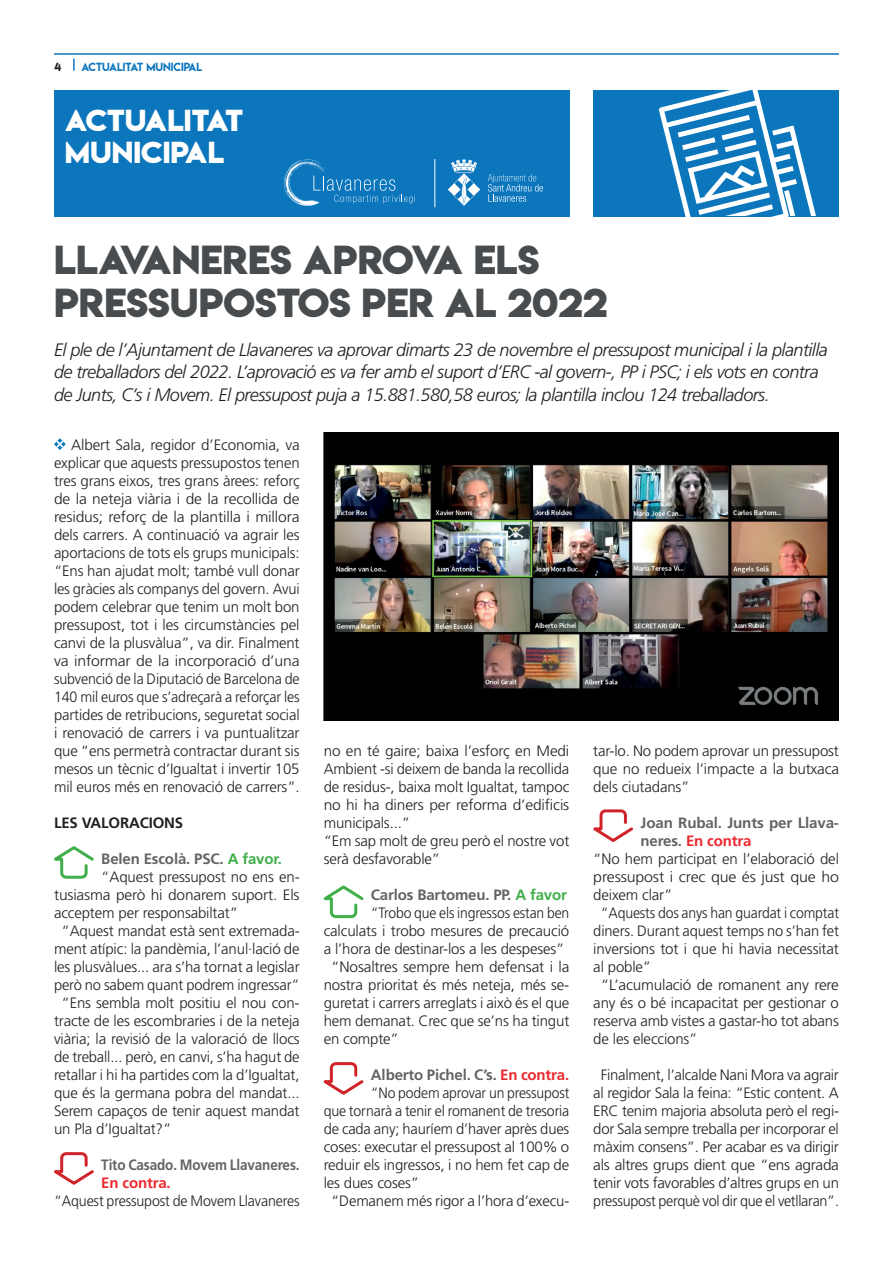
<style>
.page{position:relative;width:893px;height:1263px;background:#fff}
.page>*{position:absolute;margin:0;border:0;box-sizing:border-box;transform-origin:0 0}
.t1{font:36px/43.2px "Lemon Milkbold";color:#494c4e}
.t2{font:27px/32.4px "Lemon Milkbold";color:#fff}
.t3{font:italic 300 18px/22.5px "Frutiger LT Std";letter-spacing:-.03em;color:#231f20}
.t4{font:300 15px/18px "Frutiger LT Std";letter-spacing:-.01em;color:#231f20;text-align:justify}
.t5{font:700 15px "Frutiger LT Std";letter-spacing:-.01em;color:#636366}
.t6{font:300 15px "Frutiger LT Std";letter-spacing:-.01em;color:#231f20;scale:.94 1}
.t7{font:300 15px "Frutiger LT Std";letter-spacing:-.01em;color:#231f20;scale:.93 1}
.t8{font:300 15px "Frutiger LT Std";letter-spacing:-.01em;color:#231f20;scale:.95 1}
.t9{font:300 15px "Frutiger LT Std";letter-spacing:-.01em;color:#231f20;scale:1.06 1}
.t10{font:700 15px "Frutiger LT Std";letter-spacing:-.01em;color:#636366;scale:.9 1}
.t11{font:700 15px "Frutiger LT Std";letter-spacing:-.01em;color:#eb282d}
.t12{font:700 15px "Frutiger LT Std";letter-spacing:-.01em;color:#231f20}
.t13{font:10.5px "Lemon Milk";color:#0c76bd}
.t14{font:10.5px "Lemon Milk";color:#231f20}
.s1{color:#40ae49}
.s2{color:#eb282d}
.s3{color:#636366}
</style>
<div class="page">
<div style="left:54px;top:90px;width:515px;height:126px;background:#0c76bd"></div>
<div style="left:593px;top:90px;width:246px;height:126px;background:#0c76bd"></div>
<svg style="left:659px;top:90px;width:157px;height:126px"></svg>
<hr style="left:54px;top:54px;width:785px;height:1px;background:#0c76bd">
<svg style="left:74px;top:59px;width:1px;height:12px"></svg>
<svg style="left:284px;top:159px;width:131px;height:47px"></svg>
<hr style="left:434px;top:159px;width:1px;height:48px;background:#fff">
<svg style="left:488px;top:174px;width:55px;height:28px"></svg>
<svg style="left:448px;top:159px;width:32px;height:47px"></svg>
<svg style="left:54px;top:438px;width:12px;height:12px"></svg>
<svg style="left:54px;top:846px;width:40px;height:33px"></svg>
<svg style="left:323px;top:885px;width:41px;height:34px"></svg>
<svg style="left:54px;top:1152px;width:40px;height:33px"></svg>
<svg style="left:323px;top:1062px;width:41px;height:33px"></svg>
<svg style="left:593px;top:809px;width:40px;height:33px"></svg>
<img style="left:324px;top:432px;width:515px;height:288px">
<p class="t13" style="left:81px;top:59px;width:122px">ACTUALITAT MUNICIPAL</p>
<h2 class="t2" style="left:65px;top:104px;width:180px">ACTUALITAT<br>MUNICIPAL</h2>
<p class="t14" style="left:54px;top:59px;width:9px">4</p>
<h1 class="t1" style="left:54px;top:238px;width:555px">LLAVANERES APROVA ELS<br>PRESSUPOSTOS PER AL 2022</h1>
<p class="t3" style="left:54px;top:338px;width:775px">El ple de l’Ajuntament de Llavaneres va aprovar dimarts 23 de novembre el pressupost municipal i la plantilla de treballadors del 2022. L’aprovació es va fer amb el suport d’ERC -al govern-, PP i PSC; i els vots en contra de Junts, C’s i Movem. El pressupost puja a 15.881.580,58 euros; la plantilla inclou 124 treballadors.</p>
<p class="t4" style="left:54px;top:436px;width:247px;text-indent:17px">Albert Sala, regidor d’Economia, va explicar que aquests pressupostos tenen tres grans eixos, tres grans àrees: reforç de la neteja viària i de la recollida de residus; reforç de la plantilla i millora dels carrers. A continuació va agrair les aportacions de tots els grups municipals: “Ens han ajudat molt; també vull donar les gràcies als companys del govern. Avui podem celebrar que tenim un molt bon pressupost, tot i les circumstàncies pel canvi de la plusvàlua”, va dir. Finalment va informar de la incorporació d’una subvenció de la Diputació de Barcelona de 140 mil euros que s’adreçarà a reforçar les partides de retribucions, seguretat social i renovació de carrers i va puntualitzar que “ens permetrà contractar durant sis mesos un tècnic d’Igualtat i invertir 105 mil euros més en renovació de carrers”.</p>
<p class="t12" style="left:54px;top:814px;width:131px">LES VALORACIONS</p>
<p class="t5" style="left:101px;top:850px;width:182px">Belen Escolà. PSC. <span class="s1">A favor.</span></p>
<p class="t4" style="left:101px;top:868px;width:200px">“Aquest pressupost no ens en-</p>
<p class="t4" style="left:54px;top:886px;width:247px">tusiasma però hi donarem suport. Els</p>
<p class="t4" style="left:54px;top:904px;width:186px">acceptem per responsabiltat”</p>
<p class="t4" style="left:62px;top:922px;width:240px">“Aquest mandat està sent extremada-</p>
<p class="t4" style="left:54px;top:940px;width:247px">ment atípic: la pandèmia, l’anul·lació de</p>
<p class="t4" style="left:54px;top:958px;width:247px">les plusvàlues... ara s’ha tornat a legislar</p>
<p class="t4" style="left:54px;top:976px;width:247px">però no sabem quant podrem ingressar”</p>
<p class="t4" style="left:62px;top:994px;width:240px">“Ens sembla molt positiu el nou con-</p>
<p class="t4" style="left:54px;top:1012px;width:247px">tracte de les escombraries i de la neteja</p>
<p class="t4" style="left:54px;top:1030px;width:247px">viària; la revisió de la valoració de llocs</p>
<p class="t4" style="left:54px;top:1048px;width:247px">de treball... però, en canvi, s’ha hagut de</p>
<p class="t4" style="left:54px;top:1066px;width:247px">retallar i hi ha partides com la d’Igualtat,</p>
<p class="t4" style="left:54px;top:1084px;width:247px">que és la germana pobra del mandat...</p>
<p class="t4" style="left:54px;top:1102px;width:247px">Serem capaços de tenir aquest mandat</p>
<p class="t4" style="left:54px;top:1120px;width:119px">un Pla d’Igualtat?”</p>
<p class="t10" style="left:101px;top:1156px;width:222px">Tito Casado. Movem Llavaneres.</p>
<p class="t11" style="left:101px;top:1174px;width:71px">En contra.</p>
<p class="t8" style="left:54px;top:1192px;width:260px">“Aquest pressupost de Movem Llavaneres</p>
<p class="t4" style="left:324px;top:742px;width:247px;text-align:left">no en té gaire; baixa l’esforç en Medi<br>Ambient -si deixem de banda la recollida de residus-, baixa molt Igualtat, tampoc no hi ha diners per reforma d’edificis municipals...”<br>“Em sap molt de greu però el nostre vot serà desfavorable”</p>
<p class="t5" style="left:371px;top:886px;width:197px">Carlos Bartomeu. PP. <span class="s1">A favor</span></p>
<p class="t7" style="left:371px;top:904px;width:215px">“Trobo que els ingressos estan ben</p>
<p class="t4" style="left:324px;top:922px;width:247px">calculats i trobo mesures de precaució</p>
<p class="t4" style="left:324px;top:940px;width:242px">a l’hora de destinar-los a les despeses”</p>
<p class="t4" style="left:331px;top:958px;width:240px">“Nosaltres sempre hem defensat i la</p>
<p class="t4" style="left:324px;top:976px;width:247px">nostra prioritat és més neteja, més se-</p>
<p class="t4" style="left:324px;top:994px;width:247px">guretat i carrers arreglats i això és el que</p>
<p class="t4" style="left:324px;top:1012px;width:247px">hem demanat. Crec que se’ns ha tingut</p>
<p class="t4" style="left:324px;top:1030px;width:77px">en compte”</p>
<p class="t5" style="left:371px;top:1066px;width:200px">Alberto Pichel. C’s. <span class="s2">En contra.</span></p>
<p class="t7" style="left:371px;top:1084px;width:215px">“No podem aprovar un pressupost</p>
<p class="t6" style="left:324px;top:1102px;width:263px">que tornarà a tenir el romanent de tresoria</p>
<p class="t4" style="left:324px;top:1120px;width:247px">de cada any; hauríem d’haver après dues</p>
<p class="t4" style="left:324px;top:1138px;width:247px">coses: executar el pressupost al 100% o</p>
<p class="t4" style="left:324px;top:1156px;width:247px">reduir els ingressos, i no hem fet cap de</p>
<p class="t4" style="left:324px;top:1174px;width:97px">les dues coses”</p>
<p class="t4" style="left:331px;top:1192px;width:240px">“Demanem més rigor a l’hora d’execu-</p>
<p class="t4" style="left:593px;top:742px;width:247px">tar-lo. No podem aprovar un pressupost que no redueix l’impacte a la butxaca dels ciutadans”</p>
<p class="t5" style="left:641px;top:814px;width:200px">Joan Rubal. Junts per Llava-</p>
<p class="t11" style="left:641px;top:832px;width:112px"><span class="s3">neres.</span> En contra</p>
<p class="t4" style="left:593px;top:850px;width:247px">“No hem participat en l’elaboració del</p>
<p class="t9" style="left:593px;top:868px;width:233px">pressupost i crec que és just que ho</p>
<p class="t4" style="left:593px;top:886px;width:81px">deixem clar”</p>
<p class="t6" style="left:601px;top:904px;width:255px">“Aquests dos anys han guardat i comptat</p>
<p class="t4" style="left:593px;top:922px;width:247px">diners. Durant aquest temps no s’han fet</p>
<p class="t4" style="left:593px;top:940px;width:247px">inversions tot i que hi havia necessitat</p>
<p class="t4" style="left:593px;top:958px;width:59px">al poble”</p>
<p class="t4" style="left:601px;top:976px;width:240px">“L’acumulació de romanent any rere</p>
<p class="t4" style="left:593px;top:994px;width:247px">any és o bé incapacitat per gestionar o</p>
<p class="t4" style="left:593px;top:1012px;width:247px">reserva amb vistes a gastar-ho tot abans</p>
<p class="t4" style="left:593px;top:1030px;width:106px">de les eleccions”</p>
<p class="t4" style="left:593px;top:1066px;width:247px;text-align:center">Finalment, l’alcalde Nani Mora va agrair al regidor Sala la feina: “Estic content. A ERC tenim majoria absoluta però el regi&shy;dor Sala sempre treballa per incorporar el màxim consens”. Per acabar es va dirigir als altres grups dient que “ens agrada tenir vots favorables d’altres grups en un pressupost perquè vol dir que el vetllaran”.</p>
</div>
